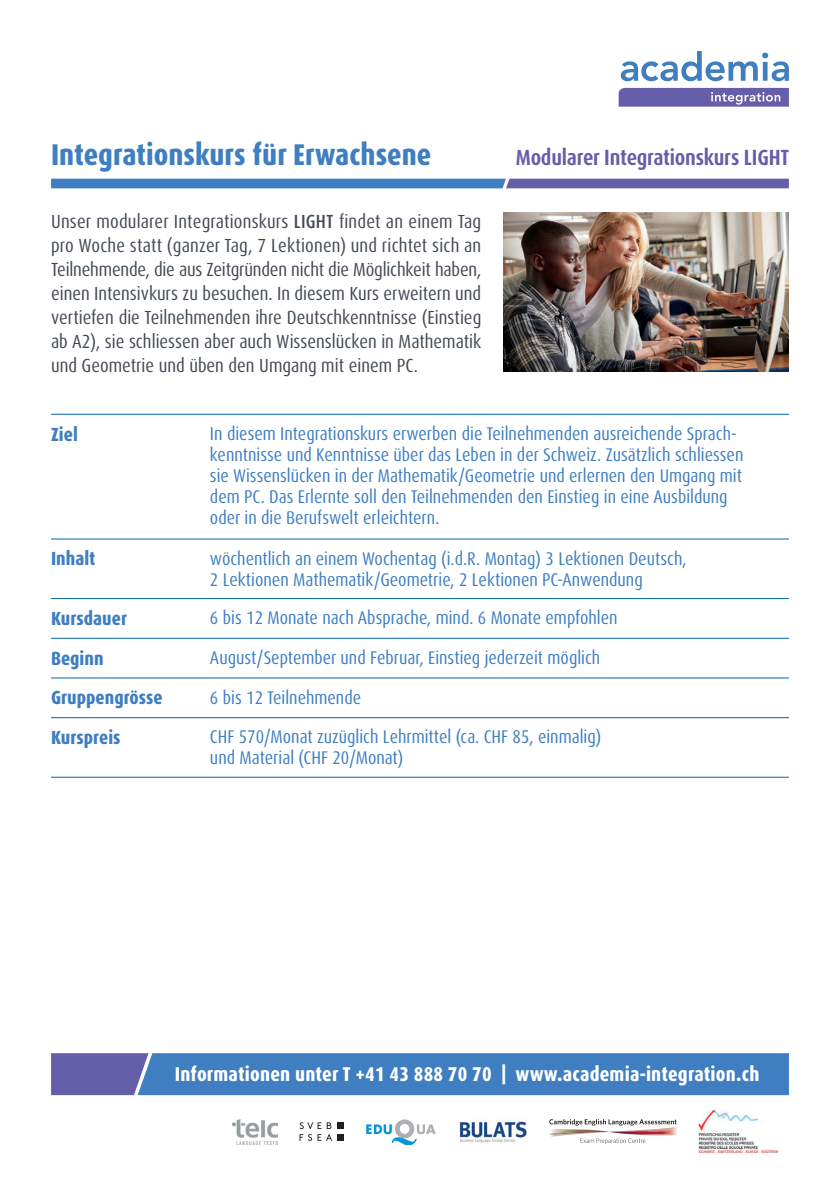
<style>
.page{position:relative;width:840px;height:1191px;background:#fff}
.page>*{position:absolute;margin:0;border:0;box-sizing:border-box;transform-origin:0 0}
.t1{font:800 condensed 30px "Dax OT";color:#3e7ec1}
.t2{font:700 condensed 22px "Dax Pro";letter-spacing:-.01em;color:#655ea9}
.t3{font:800 condensed 20px "Dax OT";letter-spacing:.01em;color:#fff}
.t4{font:condensed 19px/24px "Dax Pro";color:#434954;text-align:justify}
.t5{font:800 condensed 19px "Dax Pro";color:#3e7ec1}
.t6{font:condensed 18.4px/21px "Dax Pro";color:#3e7ec1}
.s1{font-weight:500}
</style>
<div class="page">
<svg style="left:51px;top:1053px;width:737px;height:42px;background:#447bbe"></svg>
<img style="left:459px;top:1121px;width:68px;height:22px">
<svg style="left:549px;top:1119px;width:128px;height:25px"></svg>
<svg style="left:366px;top:1119px;width:69px;height:25px"></svg>
<img style="left:232px;top:1119px;width:45px;height:25px">
<svg style="left:299px;top:1122px;width:44px;height:18px"></svg>
<img style="left:698px;top:1110px;width:79px;height:42px">
<svg style="left:620px;top:51px;width:168px;height:30px"></svg>
<svg style="left:618px;top:88px;width:170px;height:19px;background:#736db1"></svg>
<svg style="left:51px;top:179px;width:737px;height:9px;background:#4d72b8"></svg>
<hr style="left:51px;top:414px;width:159px;height:1px;background:#0067af">
<hr style="left:51px;top:638px;width:159px;height:1px;background:#0067af">
<hr style="left:51px;top:677px;width:159px;height:1px;background:#0067af">
<hr style="left:51px;top:717px;width:159px;height:1px;background:#0067af">
<hr style="left:210px;top:414px;width:578px;height:1px;background:#0067af">
<hr style="left:210px;top:638px;width:578px;height:1px;background:#0067af">
<hr style="left:210px;top:677px;width:578px;height:1px;background:#0067af">
<hr style="left:210px;top:717px;width:578px;height:1px;background:#0067af">
<hr style="left:51px;top:538px;width:159px;height:1px;background:#0067af">
<hr style="left:51px;top:598px;width:159px;height:1px;background:#0067af">
<hr style="left:51px;top:777px;width:159px;height:1px;background:#0067af">
<hr style="left:210px;top:538px;width:578px;height:1px;background:#0067af">
<hr style="left:210px;top:598px;width:578px;height:1px;background:#0067af">
<hr style="left:210px;top:777px;width:578px;height:1px;background:#0067af">
<img style="left:503px;top:213px;width:285px;height:159px">
<h1 class="t1" style="left:51px;top:136px;width:381px">Integrationskurs für Erwachsene</h1>
<p class="t4" style="left:51px;top:209px;width:431px">Unser modularer Integrationskurs <span class="s1">LIGHT</span> findet an einem Tag pro Woche statt (ganzer Tag, 7 Lektionen) und richtet sich an Teilnehmende, die aus Zeitgründen nicht die Möglichkeit haben, einen Intensivkurs zu besuchen. In diesem Kurs erweitern und vertiefen die Teilnehmenden ihre Deutschkenntnisse (Einstieg ab A2), sie schliessen aber auch Wissenslücken in Mathematik und Geometrie und üben den Umgang mit einem PC.</p>
<p class="t2" style="left:515px;top:144px;width:275px">Modularer Integrationskurs LIGHT</p>
<p class="t5" style="left:51px;top:422px;width:28px">Ziel</p>
<p class="t6" style="left:210px;top:423px;width:534px">In diesem Integrationskurs erwerben die Teilnehmenden ausreichende Sprach&shy;kenntnisse und Kenntnisse über das Leben in der Schweiz. Zusätzlich schliessen sie Wissenslücken in der Mathematik/Geometrie und erlernen den Umgang mit dem PC. Das Erlernte soll den Teilnehmenden den Einstieg in eine Ausbildung oder in die Berufswelt erleichtern.</p>
<p class="t5" style="left:51px;top:546px;width:46px">Inhalt</p>
<p class="t6" style="left:210px;top:548px;width:478px">wöchentlich an einem Wochentag (i.d.R. Montag) 3 Lektionen Deutsch,<br>2 Lektionen Mathematik/Geometrie, 2 Lektionen PC-Anwendung</p>
<p class="t5" style="left:51px;top:606px;width:77px">Kursdauer</p>
<p class="t6" style="left:210px;top:607px;width:409px">6 bis 12 Monate nach Absprache, mind. 6 Monate empfohlen</p>
<p class="t5" style="left:51px;top:645px;width:54px">Beginn</p>
<p class="t6" style="left:210px;top:647px;width:391px">August/September und Februar, Einstieg jederzeit möglich</p>
<p class="t5" style="left:51px;top:685px;width:113px">Gruppengrösse</p>
<p class="t6" style="left:210px;top:687px;width:153px">6 bis 12 Teilnehmende</p>
<p class="t5" style="left:51px;top:725px;width:71px">Kurspreis</p>
<p class="t6" style="left:210px;top:726px;width:392px">CHF 570/Monat zuzüglich Lehrmittel (ca. CHF 85, einmalig) und Material (CHF 20/Monat)</p>
<p class="t3" style="left:175px;top:1061px;width:585px">Informationen unter T +41 43 888 70 70 | www.academia-integration.ch</p>
</div>
